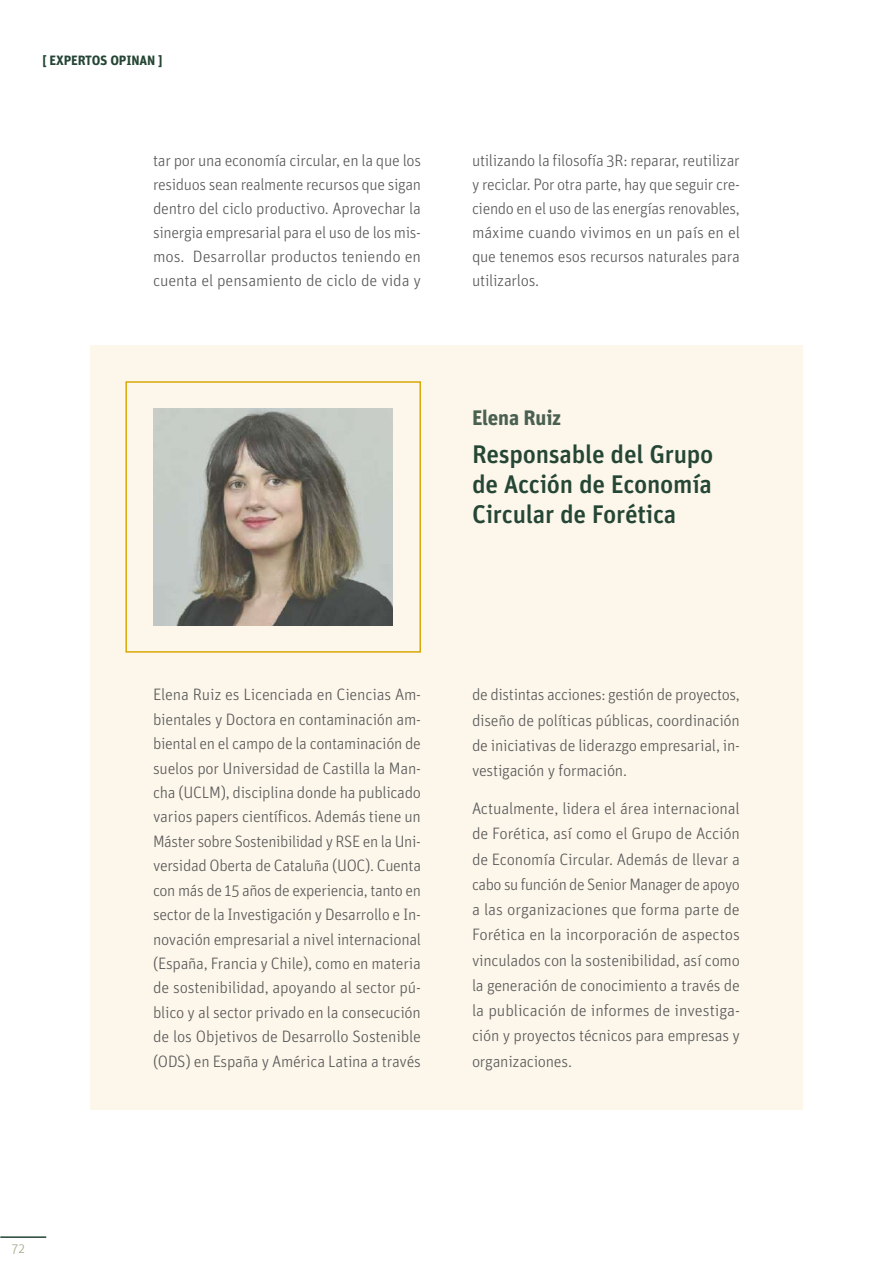
<style>
.page{position:relative;width:893px;height:1263px;background:#fff}
.page>*{position:absolute;margin:0;border:0;box-sizing:border-box;transform-origin:0 0}
.t1{font:500 25.5px/30px "Unit OT";letter-spacing:-.01em;color:#254635;text-align:justify}
.t2{font:700 21px "Unit OT";letter-spacing:-.01em;color:#4a6051}
.t3{font:300 16.5px/24.5px "Unit OT";letter-spacing:-.015em;color:#575756;text-align:justify}
.t4{font:700 13.5px "Unit OT";letter-spacing:-.01em;color:#254635}
.t5{font:300 13.5px "Unit OT";color:#9ea583}
</style>
<div class="page">
<hr style="left:0;top:1236px;width:46px;height:2px;background:#254635">
<div style="left:90px;top:345px;width:713px;height:765px;background:#fcf6eb"></div>
<div style="left:125px;top:381px;width:296px;height:272px;border:2px solid #d8a906"></div>
<img style="left:154px;top:408px;width:239px;height:218px">
<p class="t4" style="left:43px;top:52px;width:122px">[ EXPERTOS OPINAN ]</p>
<p class="t3" style="left:153px;top:149px;width:270px;line-height:24px">tar por una economía circular, en la que los residuos sean realmente recursos que sigan dentro del ciclo productivo. Aprovechar la sinergia empresarial para el uso de los mis&shy;mos. Desarrollar productos teniendo en cuenta el pensamiento de ciclo de vida y</p>
<p class="t3" style="left:472px;top:149px;width:269px;line-height:24px">utilizando la filosofía 3R: reparar, reutilizar y reciclar. Por otra parte, hay que seguir cre&shy;ciendo en el uso de las energías renovables, máxime cuando vivimos en un país en el que tenemos esos recursos naturales para utilizarlos.</p>
<p class="t2" style="left:472px;top:404px;width:91px">Elena Ruiz</p>
<h1 class="t1" style="left:472px;top:439px;width:243px">Responsable del Grupo de Acción de Economía Circular de Forética</h1>
<p class="t3" style="left:153px;top:682px;width:270px">Elena Ruiz es Licenciada en Ciencias Am&shy;bientales y Doctora en contaminación am&shy;biental en el campo de la contaminación de suelos por Universidad de Castilla la Man&shy;cha (UCLM), disciplina donde ha publicado varios papers científicos. Además tiene un Máster sobre Sostenibilidad y RSE en la Uni&shy;versidad Oberta de Cataluña (UOC). Cuenta con más de 15 años de experiencia, tanto en sector de la Investigación y Desarrollo e In&shy;novación empresarial a nivel internacional (España, Francia y Chile), como en materia de sostenibilidad, apoyando al sector pú&shy;blico y al sector privado en la consecución de los Objetivos de Desarrollo Sostenible (ODS) en España y América Latina a través</p>
<p class="t3" style="left:472px;top:682px;width:269px;line-height:25.2px">de distintas acciones: gestión de proyectos, diseño de políticas públicas, coordinación de iniciativas de liderazgo empresarial, in&shy;vestigación y formación.</p>
<p class="t3" style="left:472px;top:796px;width:270px;line-height:25.2px">Actualmente, lidera el área internacional de Forética, así como el Grupo de Acción de Economía Circular. Además de llevar a cabo su función de Senior Manager de apoyo a las organizaciones que forma parte de Forética en la incorporación de aspectos vinculados con la sostenibilidad, así como la generación de conocimiento a través de la publicación de informes de investiga&shy;ción y proyectos técnicos para empresas y organizaciones.</p>
<p class="t5" style="left:12px;top:1240px;width:15px">72</p>
</div>
